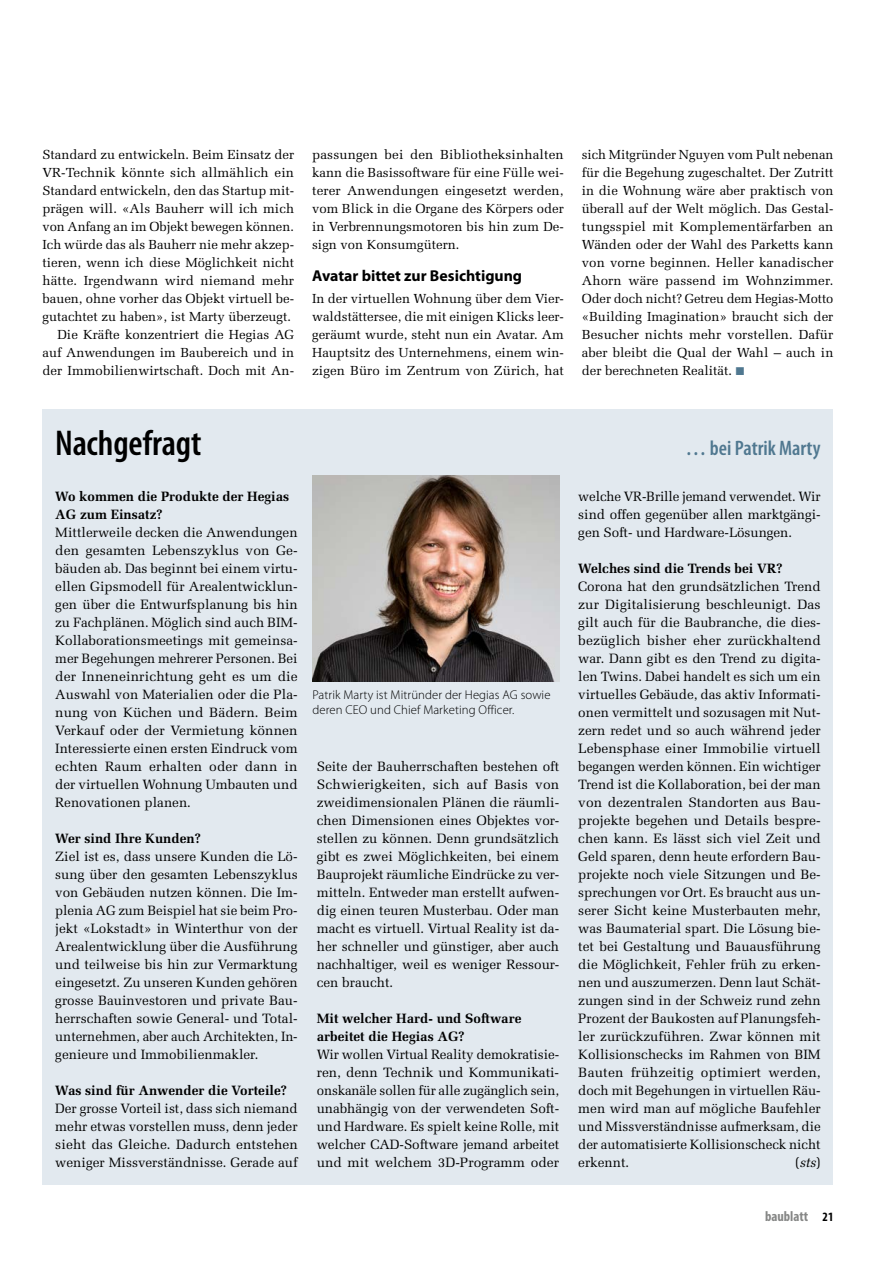
<style>
.page{position:relative;width:893px;height:1263px;background:#fff}
.page>*{position:absolute;margin:0;border:0;box-sizing:border-box;transform-origin:0 0}
.t1{font:600 condensed 36px "Myriad Pro";letter-spacing:-.005em;color:#000}
.t2{font:600 condensed 21px "Myriad Pro";color:#507890}
.t3{font:700 15.75px "Myriad Pro";color:#000}
.t4{font:700 condensed 14.25px "Myriad Pro";color:#868786}
.t5{font:13.5px/18px "Melior LT Std";color:#000;text-align:justify}
.t6{font:700 13.5px/18px "Melior LT Std";color:#000}
.t7{font:italic 13.5px "Melior LT Std";color:#000}
.t8{font:13.2px/18px "Melior LT Std";color:#000;text-align:justify}
.t9{font:300 12.75px/15px "Myriad Pro";letter-spacing:.005em;color:#000}
.s1{color:#507890}
.s2{font-style:normal}
.s3{font-size:12.75px;color:#000}
</style>
<div class="page">
<div style="left:43px;top:409px;width:790px;height:776px;background:#e2e9ef"></div>
<img style="left:313px;top:475px;width:246px;height:206px">
<p class="t8" style="left:43px;top:146px;width:253px;text-align:right">Standard zu entwickeln. Beim Einsatz der VR-Technik könnte sich allmählich ein Standard entwickeln, den das Startup mit&shy;prägen will. «Als Bauherr will ich mich von Anfang an im Objekt bewegen können.<br>Ich würde das als Bauherr nie mehr akzep&shy;tieren, wenn ich diese Möglichkeit nicht hätte. Irgendwann wird niemand mehr bauen, ohne vorher das Objekt virtuell be&shy;gutachtet zu haben», ist Marty überzeugt.<br>Die Kräfte konzentriert die Hegias AG auf Anwendungen im Baubereich und in der Immobilienwirtschaft. Doch mit An-</p>
<p class="t8" style="left:312px;top:146px;width:253px">passungen bei den Bibliotheksinhalten kann die Basissoftware für eine Fülle wei&shy;terer Anwendungen eingesetzt werden, vom Blick in die Organe des Körpers oder in Verbrennungsmotoren bis hin zum De&shy;sign von Konsumgütern.</p>
<p class="t3" style="left:312px;top:267px;width:212px">Avatar bittet zur Besichtigung</p>
<p class="t8" style="left:312px;top:290px;width:253px">In der virtuellen Wohnung über dem Vier&shy;waldstättersee, die mit einigen Klicks leer&shy;geräumt wurde, steht nun ein Avatar. Am Hauptsitz des Unternehmens, einem win&shy;zigen Büro im Zentrum von Zürich, hat</p>
<p class="t8" style="left:582px;top:146px;width:253px">sich Mitgründer Nguyen vom Pult nebenan für die Begehung zugeschaltet. Der Zutritt in die Wohnung wäre aber praktisch von überall auf der Welt möglich. Das Gestal&shy;tungsspiel mit Komplementärfarben an Wänden oder der Wahl des Parketts kann von vorne beginnen. Heller kanadischer Ahorn wäre passend im Wohnzimmer.<br>Oder doch nicht? Getreu dem Hegias-Motto «Building Imagination» braucht sich der Besucher nichts mehr vorstellen. Dafür aber bleibt die Qual der Wahl – auch in der berechneten Realität. <span class="s1">■</span></p>
<h1 class="t1" style="left:55px;top:424px;width:148px">Nachgefragt</h1>
<p class="t6" style="left:55px;top:487px;width:236px">Wo kommen die Produkte der Hegias<br>AG zum Einsatz?</p>
<p class="t5" style="left:55px;top:523px;width:244px">Mittlerweile decken die Anwendungen den gesamten Lebenszyklus von Ge&shy;bäuden ab. Das beginnt bei einem virtu&shy;ellen Gipsmodell für Arealentwicklun&shy;gen über die Entwurfsplanung bis hin zu Fachplänen. Möglich sind auch BIM-Kollaborationsmeetings mit gemeinsa&shy;mer Begehungen mehrerer Personen. Bei der Inneneinrichtung geht es um die Auswahl von Materialien oder die Pla&shy;nung von Küchen und Bädern. Beim Verkauf oder der Vermietung können Interessierte einen ersten Eindruck vom echten Raum erhalten oder dann in der virtuellen Wohnung Umbauten und Renovationen planen.</p>
<p class="t6" style="left:55px;top:829px;width:147px">Wer sind Ihre Kunden?</p>
<p class="t5" style="left:55px;top:847px;width:244px">Ziel ist es, dass unsere Kunden die Lö&shy;sung über den gesamten Lebenszyklus von Gebäuden nutzen können. Die Im&shy;plenia AG zum Beispiel hat sie beim Pro&shy;jekt «Lokstadt» in Winterthur von der Arealentwicklung über die Ausführung und teilweise bis hin zur Vermarktung eingesetzt. Zu unseren Kunden gehören grosse Bauinvestoren und private Bau&shy;herrschaften sowie General- und Total&shy;unternehmen, aber auch Architekten, In&shy;genieure und Immobilienmakler.</p>
<p class="t6" style="left:55px;top:1081px;width:233px">Was sind für Anwender die Vorteile?</p>
<p class="t5" style="left:55px;top:1099px;width:244px">Der grosse Vorteil ist, dass sich niemand mehr etwas vorstellen muss, denn jeder sieht das Gleiche. Dadurch entstehen weniger Missverständnisse. Gerade auf</p>
<p class="t9" style="left:313px;top:687px;width:239px">Patrik Marty ist Mitründer der Hegias AG sowie deren CEO und Chief Marketing Officer.</p>
<p class="t5" style="left:317px;top:757px;width:244px">Seite der Bauherrschaften bestehen oft Schwierigkeiten, sich auf Basis von zweidimensionalen Plänen die räumli&shy;chen Dimensionen eines Objektes vor&shy;stellen zu können. Denn grundsätzlich gibt es zwei Möglichkeiten, bei einem Bauprojekt räumliche Eindrücke zu ver&shy;mitteln. Entweder man erstellt aufwen&shy;dig einen teuren Musterbau. Oder man macht es virtuell. Virtual Reality ist da&shy;her schneller und günstiger, aber auch nachhaltiger, weil es weniger Ressour&shy;cen braucht.</p>
<p class="t6" style="left:317px;top:1009px;width:206px">Mit welcher Hard- und Software arbeitet die Hegias AG?</p>
<p class="t5" style="left:317px;top:1045px;width:244px">Wir wollen Virtual Reality demokratisie&shy;ren, denn Technik und Kommunikati&shy;onskanäle sollen für alle zugänglich sein, unabhängig von der verwendeten Soft&shy;und Hardware. Es spielt keine Rolle, mit welcher CAD-Software jemand arbeitet und mit welchem 3D-Programm oder</p>
<h2 class="t2" style="left:686px;top:436px;width:137px">… bei Patrik Marty</h2>
<p class="t5" style="left:578px;top:487px;width:244px">welche VR-Brille jemand verwendet. Wir sind offen gegenüber allen marktgängi&shy;gen Soft- und Hardware-Lösungen.</p>
<p class="t6" style="left:578px;top:559px;width:206px">Welches sind die Trends bei VR?</p>
<p class="t5" style="left:578px;top:577px;width:244px">Corona hat den grundsätzlichen Trend zur Digitalisierung beschleunigt. Das gilt auch für die Baubranche, die dies&shy;bezüglich bisher eher zurückhaltend war. Dann gibt es den Trend zu digita&shy;len Twins. Dabei handelt es sich um ein virtuelles Gebäude, das aktiv Informati&shy;onen vermittelt und sozusagen mit Nut&shy;zern redet und so auch während jeder Lebensphase einer Immobilie virtuell begangen werden können. Ein wichtiger Trend ist die Kollaboration, bei der man von dezentralen Standorten aus Bau&shy;projekte begehen und Details bespre&shy;chen kann. Es lässt sich viel Zeit und Geld sparen, denn heute erfordern Bau&shy;projekte noch viele Sitzungen und Be&shy;sprechungen vor Ort. Es braucht aus un&shy;serer Sicht keine Musterbauten mehr, was Baumaterial spart. Die Lösung bie&shy;tet bei Gestaltung und Bauausführung die Möglichkeit, Fehler früh zu erken&shy;nen und auszumerzen. Denn laut Schät&shy;zungen sind in der Schweiz rund zehn Prozent der Baukosten auf Planungsfeh&shy;ler zurückzuführen. Zwar können mit Kollisionschecks im Rahmen von BIM Bauten frühzeitig optimiert werden, doch mit Begehungen in virtuellen Räu&shy;men wird man auf mögliche Baufehler und Missverständnisse aufmerksam, die der automatisierte Kollisionscheck nicht erkennt.</p>
<p class="t7" style="left:795px;top:1155px;width:27px"><span class="s2">(</span>sts<span class="s2">)</span></p>
<p class="t4" style="left:765px;top:1207px;width:70px">baublatt <span class="s3">21</span></p>
</div>
